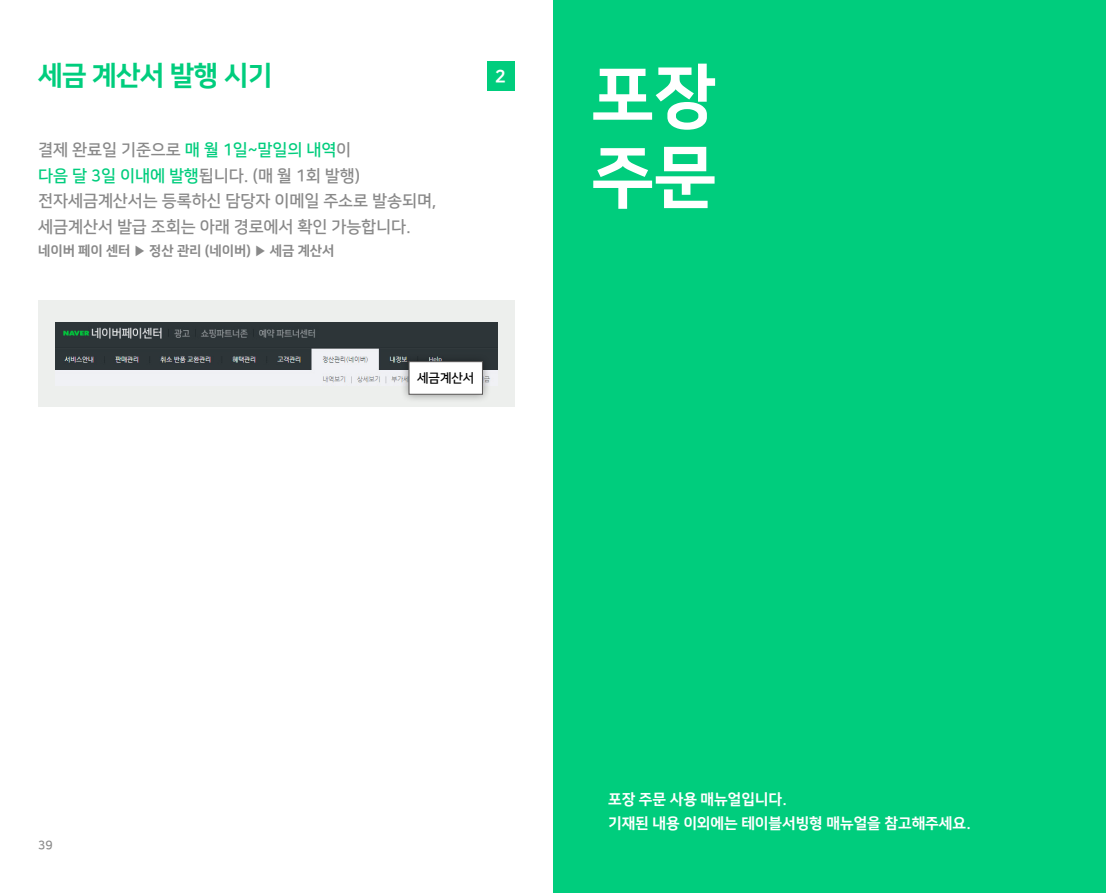
<style>
.page{position:relative;width:1106px;height:893px;background:#fff}
.page>*{position:absolute;margin:0;border:0;box-sizing:border-box;transform-origin:0 0}
.t1{font:69px/81px "Nanum Square EB";color:#fff}
.t2{font:27px "Nanum Square EB";letter-spacing:-.025em;color:#00cd7d}
.t3{font:17.4px "Nanum Square EB";color:#fff}
.t4{font:16.5px/25.5px "Nanum Square OTFB";letter-spacing:-.005em;color:#898989}
.t5{font:15px/24px "Nanum Square EB";letter-spacing:-.005em;color:#fff}
.t6{font:13.5px "Nanum Square EB";letter-spacing:-.005em;color:#898989}
.t7{font:12.6px "Nanum Square OTFB";letter-spacing:-.005em;color:#000}
.t8{font:12px "Nanum Square OTFB";color:#898989}
.s1{color:#00cd7d}
</style>
<div class="page">
<div style="left:38px;top:301px;width:476px;height:106px;background:#edefed"></div>
<img style="left:55px;top:323px;width:442px;height:61px">
<div style="left:487px;top:62px;width:27px;height:29px;background:#00cd7d"></div>
<div style="left:400px;top:353px;width:91px;height:50px;background:#000;opacity:.4"></div>
<div style="left:409px;top:361px;width:73px;height:33px;background:#fff;border:1px solid #595757"></div>
<div style="left:553px;top:0;width:553px;height:893px;background:#00cd7d"></div>
<h2 class="t2" style="left:38px;top:60px;width:235px">세금 계산서 발행 시기</h2>
<p class="t3" style="left:495px;top:67px;width:12px">2</p>
<p class="t4" style="left:38px;top:137px;width:400px">결제 완료일 기준으로 <span class="s1">매 월 1일~말일의 내역</span>이<br><span class="s1">다음 달 3일 이내에 발행</span>됩니다. (매 월 1회 발행) 전자세금계산서는 등록하신 담당자 이메일 주소로 발송되며, 세금계산서 발급 조회는 아래 경로에서 확인 가능합니다.</p>
<p class="t6" style="left:38px;top:243px;width:298px">네이버 페이 센터 ▶ 정산 관리 (네이버) ▶ 세금 계산서</p>
<p class="t7" style="left:417px;top:372px;width:59px">세금계산서</p>
<h1 class="t1" style="left:591px;top:56px;width:127px">포장 주문</h1>
<p class="t8" style="left:38px;top:839px;width:16px">39</p>
<p class="t5" style="left:608px;top:788px;width:364px">포장 주문 사용 매뉴얼입니다.<br>기재된 내용 이외에는 테이블서빙형 매뉴얼을 참고해주세요.</p>
</div>
